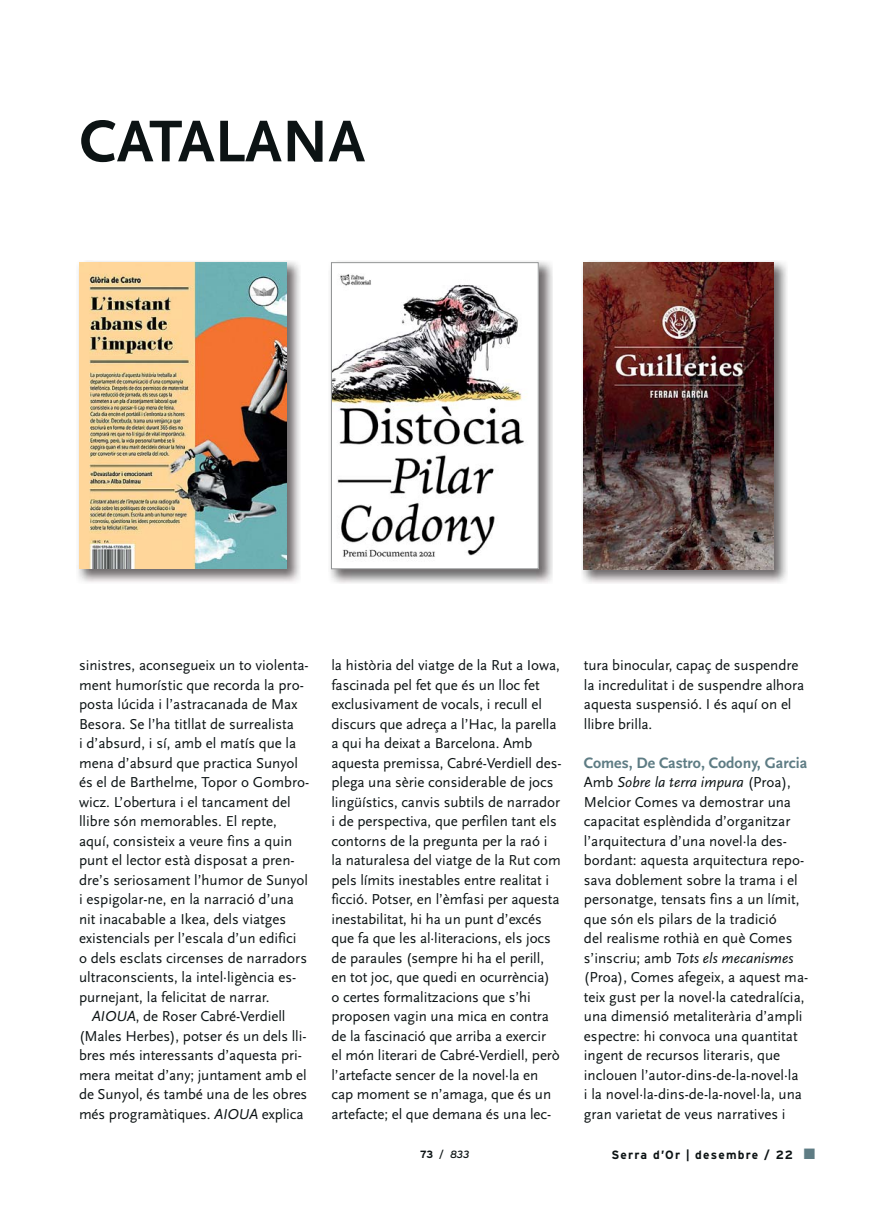
<style>
.page{position:relative;width:893px;height:1211px;background:#fff}
.page>*{position:absolute;margin:0;border:0;box-sizing:border-box;transform-origin:0 0}
.t1{font:61.5px "Scala Sans Bold LF";color:#0c1314}
.t2{font:15.75px "Scala Sans Bold LF";color:#5e7c84}
.t3{font:15px/19.5px "Scala Sans Regular LF";color:#0c1314}
.t4{font:15px "Scala Sans Regular LF Italic";color:#0c1314}
.t5{font:700 12px "Interstate";letter-spacing:.1em;color:#0c1314}
.t6{font:italic 10.5px "Interstate";color:#0c1314}
.s1{font-family:"Scala Sans Regular LF Italic"}
.s2{font-family:"Scala Sans Regular LF"}
.s3{font-weight:700;font-style:normal}
.s4{font-style:normal}
</style>
<div class="page">
<img style="left:78px;top:261px;width:222px;height:321px">
<img style="left:79px;top:263px;width:207px;height:306px">
<img style="left:330px;top:261px;width:223px;height:322px">
<img style="left:333px;top:264px;width:203px;height:303px">
<div style="left:331px;top:262px;width:207px;height:307px;border:1px solid #929495"></div>
<img style="left:582px;top:261px;width:205px;height:322px">
<img style="left:584px;top:263px;width:189px;height:306px">
<h1 class="t1" style="left:80px;top:116px;width:287px">CATALANA</h1>
<p class="t3" style="left:79px;top:657px;width:231px">sinistres, aconsegueix un to violenta-</p>
<p class="t3" style="left:79px;top:676px;width:226px">ment humorístic que recorda la pro-</p>
<p class="t3" style="left:79px;top:696px;width:220px">posta lúcida i l’astracanada de Max</p>
<p class="t3" style="left:79px;top:715px;width:216px">Besora. Se l’ha titllat de surrealista</p>
<p class="t3" style="left:79px;top:735px;width:219px">i d’absurd, i sí, amb el matís que la</p>
<p class="t3" style="left:79px;top:754px;width:221px">mena d’absurd que practica Sunyol</p>
<p class="t3" style="left:79px;top:774px;width:232px">és el de Barthelme, Topor o Gombro-</p>
<p class="t3" style="left:79px;top:793px;width:213px">wicz. L’obertura i el tancament del</p>
<p class="t3" style="left:79px;top:813px;width:199px">llibre són memorables. El repte,</p>
<p class="t3" style="left:79px;top:832px;width:215px">aquí, consisteix a veure fins a quin</p>
<p class="t3" style="left:79px;top:852px;width:217px">punt el lector està disposat a pren-</p>
<p class="t3" style="left:79px;top:871px;width:230px">dre’s seriosament l’humor de Sunyol</p>
<p class="t3" style="left:79px;top:891px;width:216px">i espigolar-ne, en la narració d’una</p>
<p class="t3" style="left:79px;top:910px;width:209px">nit inacabable a Ikea, dels viatges</p>
<p class="t3" style="left:79px;top:930px;width:219px">existencials per l’escala d’un edifici</p>
<p class="t3" style="left:79px;top:949px;width:229px">o dels esclats circenses de narradors</p>
<p class="t3" style="left:79px;top:969px;width:219px">ultraconscients, la intel·ligència es-</p>
<p class="t3" style="left:79px;top:988px;width:192px">purnejant, la felicitat de narrar.</p>
<p class="t3" style="left:92px;top:1008px;width:195px"><span class="s1">AIOUA</span>, de Roser Cabré-Verdiell</p>
<p class="t3" style="left:79px;top:1027px;width:229px">(Males Herbes), potser és un dels lli-</p>
<p class="t3" style="left:79px;top:1047px;width:224px">bres més interessants d’aquesta pri-</p>
<p class="t3" style="left:79px;top:1066px;width:229px">mera meitat d’any; juntament amb el</p>
<p class="t3" style="left:79px;top:1086px;width:230px">de Sunyol, és també una de les obres</p>
<p class="t3" style="left:79px;top:1105px;width:226px">més programàtiques. <span class="s1">AIOUA</span> explica</p>
<p class="t3" style="left:331px;top:657px;width:231px">la història del viatge de la Rut a Iowa, fascinada pel fet que és un lloc fet exclusivament de vocals, i recull el discurs que adreça a l’Hac, la parella a qui ha deixat a Barcelona. Amb aquesta premissa, Cabré-Verdiell des&shy;plega una sèrie considerable de jocs lingüístics, canvis subtils de narrador i de perspectiva, que perfilen tant els contorns de la pregunta per la raó i la naturalesa del viatge de la Rut com pels límits inestables entre realitat i ficció. Potser, en l’èmfasi per aquesta inestabilitat, hi ha un punt d’excés que fa que les al·literacions, els jocs de paraules (sempre hi ha el perill, en tot joc, que quedi en ocurrència) o certes formalitzacions que s’hi proposen vagin una mica en contra de la fascinació que arriba a exercir<br>el món literari de Cabré-Verdiell, però l’artefacte sencer de la novel·la en cap moment se n’amaga, que és un artefacte; el que demana és una lec-</p>
<p class="t3" style="left:584px;top:657px;width:222px">tura binocular, capaç de suspendre la incredulitat i de suspendre alhora aquesta suspensió. I és aquí on el llibre brilla.</p>
<p class="t2" style="left:584px;top:756px;width:225px">Comes, De Castro, Codony, Garcia</p>
<p class="t4" style="left:584px;top:776px;width:208px"><span class="s2">Amb</span> Sobre la terra impura <span class="s2">(Proa),</span></p>
<p class="t3" style="left:584px;top:793px;width:222px">Melcior Comes va demostrar una capacitat esplèndida d’organitzar l’arquitectura d’una novel·la des&shy;bordant: aquesta arquitectura repo&shy;sava doblement sobre la trama i el personatge, tensats fins a un límit, que són els pilars de la tradició<br>del realisme rothià en què Comes</p>
<p class="t4" style="left:584px;top:951px;width:211px"><span class="s2">s’inscriu; amb</span> Tots els mecanismes</p>
<p class="t3" style="left:584px;top:969px;width:226px">(Proa), Comes afegeix, a aquest ma&shy;teix gust per la novel·la catedralícia, una dimensió metaliterària d’ampli espectre: hi convoca una quantitat ingent de recursos literaris, que inclouen l’autor-dins-de-la-novel·la<br>i la novel·la-dins-de-la-novel·la, una gran varietat de veus narratives i</p>
<p class="t6" style="left:420px;top:1149px;width:51px"><span class="s3">73</span> <span class="s4">/</span> 833</p>
<p class="t5" style="left:611px;top:1148px;width:183px">Serra d’Or | desembre / 22</p>
</div>
